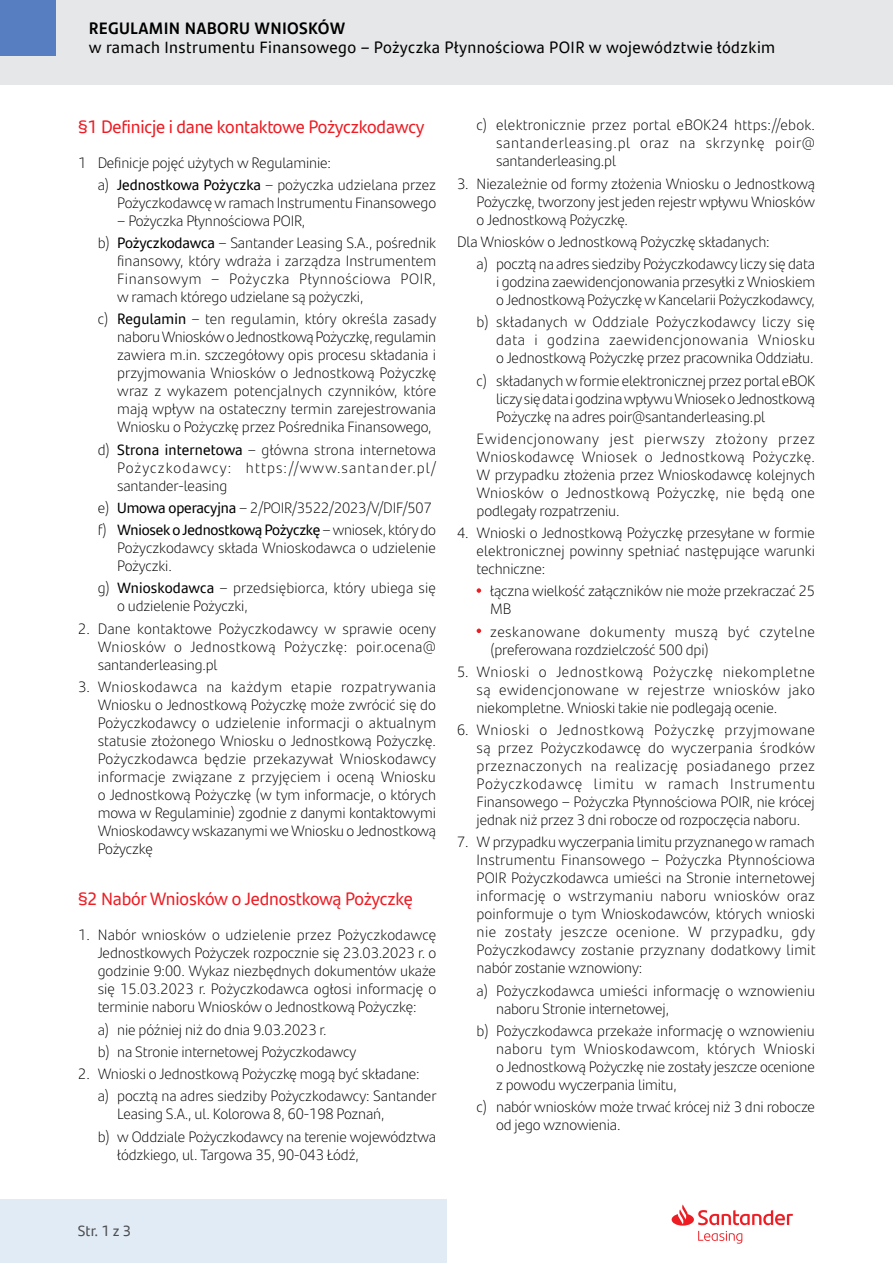
<style>
.page{position:relative;width:893px;height:1263px;background:#fff}
.page>*{position:absolute;margin:0;border:0;box-sizing:border-box;transform-origin:0 0}
.t1{font:18px "Santander Text";letter-spacing:-.01em;color:#ed1d24}
.t2{font:16.5px "Santander Text";letter-spacing:.025em;color:#000}
.t3{font:700 16.5px "Santander Text";letter-spacing:.02em;color:#000}
.t4{font:300 15px/18px "Santander Text";letter-spacing:-.01em;color:#000;text-align:justify}
.t5{font:300 15px/18px "Santander Text";letter-spacing:.025em;color:#000}
.t6{font:14.85px "Santander Text";color:#4d4d4f}
.s1{font-weight:400}
</style>
<div class="page">
<div style="left:0;top:1199px;width:446px;height:64px;background:#e1ebf5"></div>
<div style="left:0;top:0;width:893px;height:85px;background:#e6e7e8"></div>
<div style="left:0;top:0;width:55px;height:55px;background:#567ec0"></div>
<svg style="left:672px;top:1204px;width:121px;height:40px"></svg>
<svg style="left:477px;top:588px;width:4px;height:5px"></svg>
<svg style="left:477px;top:628px;width:4px;height:5px"></svg>
<p class="t3" style="left:89px;top:15px;width:258px">REGULAMIN NABORU WNIOSKÓW</p>
<p class="t2" style="left:89px;top:35px;width:688px">w ramach Instrumentu Finansowego – Pożyczka Płynnościowa POIR w województwie łódzkim</p>
<p class="t1" style="left:78px;top:113px;width:348px">§1 Definicje i dane kontaktowe Pożyczkodawcy</p>
<p class="t4" style="left:98px;top:151px;width:340px;line-height:22.2px;text-indent:-20px">1 Definicje pojęć użytych w Regulaminie:<br>a) <span class="s1">Jednostkowa Pożyczka</span> – pożyczka udzielana przez</p>
<p class="t4" style="left:117px;top:193px;width:320px">Pożyczkodawcę w ramach Instrumentu Finansowego</p>
<p class="t4" style="left:98px;top:209px;width:340px;line-height:22.2px;text-indent:20px">– Pożyczka Płynnościowa POIR,<br>b) <span class="s1">Pożyczkodawca</span> – Santander Leasing S.A., pośrednik</p>
<p class="t4" style="left:117px;top:251px;width:320px">finansowy, który wdraża i zarządza Instrumentem Finansowym – Pożyczka Płynnościowa POIR, w ramach którego udzielane są pożyczki,</p>
<p class="t4" style="left:117px;top:309px;width:320px;text-indent:-20px">c) <span class="s1">Regulamin</span> – ten regulamin, który określa zasady naboru Wniosków o Jednostkową Pożyczkę, regulamin zawiera m.in. szczegółowy opis procesu składania i przyjmowania Wniosków o Jednostkową Pożyczkę wraz z wykazem potencjalnych czynników, które mają wpływ na ostateczny termin zarejestrowania Wniosku o Pożyczkę przez Pośrednika Finansowego,</p>
<p class="t4" style="left:117px;top:440px;width:320px;text-indent:-20px">d) <span class="s1">Strona internetowa</span> – główna strona internetowa Pożyczkodawcy: https://www.santander.pl/ santander-leasing</p>
<p class="t4" style="left:98px;top:496px;width:340px;line-height:22.2px">e) <span class="s1">Umowa operacyjna</span> – 2/POIR/3522/2023/V/DIF/507 f) <span class="s1">Wniosek o Jednostkową Pożyczkę</span> – wniosek, który do</p>
<p class="t4" style="left:117px;top:538px;width:320px">Pożyczkodawcy składa Wnioskodawca o udzielenie<br>Pożyczki.</p>
<p class="t4" style="left:117px;top:578px;width:320px;text-indent:-20px">g) <span class="s1">Wnioskodawca</span> – przedsiębiorca, który ubiega się o udzielenie Pożyczki,</p>
<p class="t4" style="left:98px;top:619px;width:340px;text-indent:-19px">2. Dane kontaktowe Pożyczkodawcy w sprawie oceny Wniosków o Jednostkową Pożyczkę: poir.ocena@ santanderleasing.pl</p>
<p class="t4" style="left:98px;top:677px;width:340px;text-indent:-19px">3. Wnioskodawca na każdym etapie rozpatrywania Wniosku o Jednostkową Pożyczkę może zwrócić się do Pożyczkodawcy o udzielenie informacji o aktualnym statusie złożonego Wniosku o Jednostkową Pożyczkę.<br>Pożyczkodawca będzie przekazywał Wnioskodawcy informacje związane z przyjęciem i oceną Wniosku o Jednostkową Pożyczkę (w tym informacje, o których mowa w Regulaminie) zgodnie z danymi kontaktowymi Wnioskodawcy wskazanymi we Wniosku o Jednostkową Pożyczkę</p>
<p class="t1" style="left:78px;top:885px;width:336px">§2 Nabór Wniosków o Jednostkową Pożyczkę</p>
<p class="t4" style="left:98px;top:925px;width:340px;text-indent:-20px">1. Nabór wniosków o udzielenie przez Pożyczkodawcę Jednostkowych Pożyczek rozpocznie się 23.03.2023 r. o godzinie 9:00. Wykaz niezbędnych dokumentów ukaże się 15.03.2023 r. Pożyczkodawca ogłosi informację o terminie naboru Wniosków o Jednostkową Pożyczkę:</p>
<p class="t4" style="left:98px;top:1017px;width:260px;line-height:22.2px">a) nie później niż do dnia 9.03.2023 r.<br>b) na Stronie internetowej Pożyczkodawcy</p>
<p class="t4" style="left:98px;top:1062px;width:340px;line-height:22.2px;text-indent:-20px">2. Wnioski o Jednostkową Pożyczkę mogą być składane:<br>a) pocztą na adres siedziby Pożyczkodawcy: Santander</p>
<p class="t4" style="left:98px;top:1102px;width:340px;line-height:22.2px;text-indent:20px">Leasing S.A., ul. Kolorowa 8, 60-198 Poznań,<br>b) w Oddziale Pożyczkodawcy na terenie województwa</p>
<p class="t4" style="left:117px;top:1144px;width:243px">łódzkiego, ul. Targowa 35, 90-043 Łódź,</p>
<p class="t4" style="left:496px;top:115px;width:320px;text-indent:-19px">c) elektronicznie przez portal eBOK24 https://ebok. santanderleasing.pl oraz na skrzynkę poir@ santanderleasing.pl</p>
<p class="t4" style="left:477px;top:174px;width:340px;text-indent:-20px">3. Niezależnie od formy złożenia Wniosku o Jednostkową Pożyczkę, tworzony jest jeden rejestr wpływu Wniosków o Jednostkową Pożyczkę.</p>
<p class="t4" style="left:477px;top:230px;width:340px;line-height:22.2px;text-indent:-20px">Dla Wniosków o Jednostkową Pożyczkę składanych:<br>a) pocztą na adres siedziby Pożyczkodawcy liczy się data</p>
<p class="t4" style="left:496px;top:272px;width:320px">i godzina zaewidencjonowania przesyłki z Wnioskiem o Jednostkową Pożyczkę w Kancelarii Pożyczkodawcy,</p>
<p class="t4" style="left:496px;top:312px;width:321px;text-indent:-20px">b) składanych w Oddziale Pożyczkodawcy liczy się data i godzina zaewidencjonowania Wniosku o Jednostkową Pożyczkę przez pracownika Oddziału.</p>
<p class="t4" style="left:496px;top:371px;width:321px;text-indent:-20px">c) składanych w formie elektronicznej przez portal eBOK liczy się data i godzina wpływu Wniosek o Jednostkową Pożyczkę na adres poir@santanderleasing.pl</p>
<p class="t4" style="left:477px;top:429px;width:340px">Ewidencjonowany jest pierwszy złożony przez Wnioskodawcę Wniosek o Jednostkową Pożyczkę.<br>W przypadku złożenia przez Wnioskodawcę kolejnych Wniosków o Jednostkową Pożyczkę, nie będą one podlegały rozpatrzeniu.</p>
<p class="t4" style="left:477px;top:523px;width:340px;text-indent:-20px">4. Wnioski o Jednostkową Pożyczkę przesyłane w formie elektronicznej powinny spełniać następujące warunki techniczne:</p>
<p class="t4" style="left:490px;top:581px;width:326px">łączna wielkość załączników nie może przekraczać 25<br>MB</p>
<p class="t5" style="left:490px;top:622px;width:326px">zeskanowane dokumenty muszą być czytelne (preferowana rozdzielczość 500 dpi)</p>
<p class="t4" style="left:477px;top:662px;width:340px;text-indent:-20px">5. Wnioski o Jednostkową Pożyczkę niekompletne są ewidencjonowane w rejestrze wniosków jako niekompletne. Wnioski takie nie podlegają ocenie.</p>
<p class="t4" style="left:477px;top:720px;width:340px;text-indent:-20px">6. Wnioski o Jednostkową Pożyczkę przyjmowane są przez Pożyczkodawcę do wyczerpania środków przeznaczonych na realizację posiadanego przez Pożyczkodawcę limitu w ramach Instrumentu Finansowego – Pożyczka Płynnościowa POIR, nie krócej jednak niż przez 3 dni robocze od rozpoczęcia naboru.</p>
<p class="t4" style="left:477px;top:832px;width:341px;text-indent:-20px">7. W przypadku wyczerpania limitu przyznanego w ramach Instrumentu Finansowego – Pożyczka Płynnościowa POIR Pożyczkodawca umieści na Stronie internetowej informację o wstrzymaniu naboru wniosków oraz poinformuje o tym Wnioskodawców, których wnioski nie zostały jeszcze ocenione. W przypadku, gdy Pożyczkodawcy zostanie przyznany dodatkowy limit nabór zostanie wznowiony:</p>
<p class="t4" style="left:496px;top:981px;width:320px;text-indent:-20px">a) Pożyczkodawca umieści informację o wznowieniu naboru Stronie internetowej,</p>
<p class="t4" style="left:496px;top:1021px;width:320px;text-indent:-20px">b) Pożyczkodawca przekaże informację o wznowieniu naboru tym Wnioskodawcom, których Wnioski o Jednostkową Pożyczkę nie zostały jeszcze ocenione z powodu wyczerpania limitu,</p>
<p class="t4" style="left:496px;top:1097px;width:320px;text-indent:-20px">c) nabór wniosków może trwać krócej niż 3 dni robocze od jego wznowienia.</p>
<p class="t6" style="left:78px;top:1220px;width:55px">Str. 1 z 3</p>
</div>
